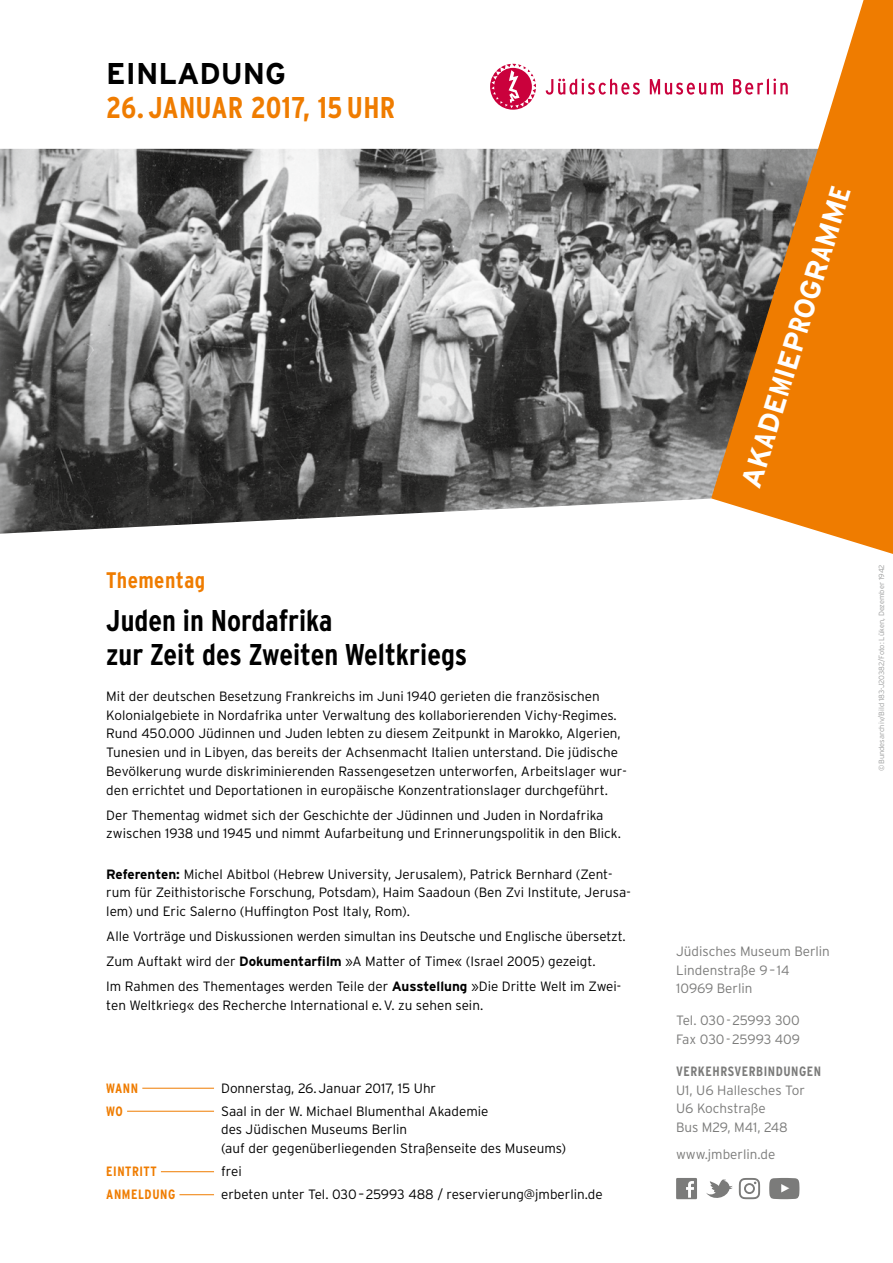
<style>
.page{position:relative;width:893px;height:1263px;background:#fff}
.page>*{position:absolute;margin:0;border:0;box-sizing:border-box;transform-origin:0 0}
.t1{font:700 30px/34.5px "Interstate Condensed";color:#000}
.t2{font:700 30px "Interstate Condensed";letter-spacing:.01em;color:#ef7c00}
.t3{font:700 30px "Interstate";color:#000}
.t4{font:700 28.5px "Interstate";color:#fff}
.t5{font:700 22.5px "Interstate Condensed";letter-spacing:.02em;color:#ef7c00}
.t6{font:300 13.5px/18.8px "Interstate";color:#000}
.t7{font:300 13.5px/18.8px "Interstate";color:#7b7b7a}
.t8{font:700 13.5px "Interstate Condensed";letter-spacing:.04em;color:#ef7c00}
.t9{font:700 13.5px "Interstate Condensed";letter-spacing:.04em;color:#7b7b7a}
.t10{font:300 7.5px "Interstate";color:#9c9d9d}
.s1{font-weight:700}
.s2{font-family:"Interstate Condensed"}
</style>
<div class="page">
<hr style="left:106px;top:1088px;width:108px;height:1px;background:#ef7c00">
<div style="left:106px;top:1081px;width:36px;height:15px;background:#fff"></div>
<hr style="left:106px;top:1111px;width:108px;height:1px;background:#ef7c00">
<div style="left:106px;top:1104px;width:21px;height:15px;background:#fff"></div>
<hr style="left:106px;top:1171px;width:108px;height:1px;background:#ef7c00">
<div style="left:106px;top:1164px;width:55px;height:15px;background:#fff"></div>
<hr style="left:106px;top:1194px;width:108px;height:1px;background:#ef7c00">
<div style="left:106px;top:1187px;width:73px;height:15px;background:#fff"></div>
<img style="left:0;top:149px;width:711px;height:385px">
<svg style="left:706px;top:1179px;width:27px;height:19px"></svg>
<svg style="left:676px;top:1178px;width:21px;height:21px"></svg>
<svg style="left:769px;top:1178px;width:30px;height:21px"></svg>
<svg style="left:739px;top:1178px;width:21px;height:21px"></svg>
<svg style="left:711px;top:0;width:182px;height:554px;fill:#ef7c00"></svg>
<svg style="left:490px;top:64px;width:298px;height:46px"></svg>
<h1 class="t3" style="left:106px;top:55px;width:181px">EINLADUNG</h1>
<h1 class="t2" style="left:106px;top:89px;width:290px">26. JANUAR 2017, 15 UHR</h1>
<h3 class="t5" style="left:106px;top:565px;width:100px">Thementag</h3>
<h1 class="t1" style="left:106px;top:602px;width:363px">Juden in Nordafrika<br>zur Zeit des Zweiten Weltkriegs</h1>
<p class="t6" style="left:106px;top:686px;width:522px">Mit der deutschen Besetzung Frankreichs im Juni 1940 gerieten die französischen Kolonialgebiete in Nordafrika unter Verwaltung des kollaborierenden Vichy-Regimes.<br>Rund 450.000 Jüdinnen und Juden lebten zu diesem Zeitpunkt in Marokko, Algerien, Tunesien und in Libyen, das bereits der Achsenmacht Italien unterstand. Die jüdische Bevölkerung wurde diskriminierenden Rassengesetzen unterworfen, Arbeitslager wur&shy;den errichtet und Deportationen in europäische Konzentrationslager durchgeführt.</p>
<p class="t6" style="left:106px;top:805px;width:516px">Der Thementag widmet sich der Geschichte der Jüdinnen und Juden in Nordafrika zwischen 1938 und 1945 und nimmt Aufarbeitung und Erinnerungspolitik in den Blick.</p>
<p class="t6" style="left:106px;top:864px;width:526px"><span class="s1">Referenten:</span> Michel Abitbol (Hebrew University, Jerusalem), Patrick Bernhard (Zent&shy;rum für Zeithistorische Forschung, Potsdam), Haim Saadoun (Ben Zvi Institute, Jerusa&shy;lem) und Eric Salerno (Huffington Post Italy, Rom).</p>
<p class="t6" style="left:106px;top:924px;width:521px;line-height:25px">Alle Vorträge und Diskussionen werden simultan ins Deutsche und Englische übersetzt.<br>Zum Auftakt wird der <span class="s1">Dokumentarfilm</span> »A Matter of Time« (Israel 2005) gezeigt.<br>Im Rahmen des Thementages werden Teile der <span class="s1">Ausstellung</span> »Die Dritte Welt im Zwei-</p>
<p class="t6" style="left:106px;top:996px;width:378px">ten Weltkrieg« des Recherche International e.V. zu sehen sein.</p>
<p class="t8" style="left:106px;top:1079px;width:33px">WANN</p>
<p class="t6" style="left:221px;top:1078px;width:217px">Donnerstag, 26.Januar 2017, 15 Uhr</p>
<p class="t8" style="left:106px;top:1102px;width:18px">WO</p>
<p class="t6" style="left:221px;top:1101px;width:347px">Saal in der W. Michael Blumenthal Akademie<br>des Jüdischen Museums Berlin<br>(auf der gegenüberliegenden Straßenseite des Museums)</p>
<p class="t8" style="left:106px;top:1163px;width:52px">EINTRITT</p>
<p class="t6" style="left:221px;top:1162px;width:22px">frei</p>
<p class="t8" style="left:106px;top:1186px;width:70px">ANMELDUNG</p>
<p class="t6" style="left:221px;top:1185px;width:383px">erbeten unter Tel. 030–25993 488 / reservierung@jmberlin.de</p>
<h2 class="t4" style="left:733px;top:482px;width:315px;rotate:-73deg">AK<span class="s2">A</span>DE<span class="s2">M</span>IEP<span class="s2">R</span>OGR<span class="s2">A</span>MM<span class="s2">E</span></h2>
<p class="t10" style="left:877px;top:771px;width:208px;rotate:-90deg">©Bundesarchiv/Bild 183-J20382/Foto: Lüken, Dezember 1942</p>
<p class="t7" style="left:676px;top:941px;width:155px">Jüdisches Museum Berlin<br>Lindenstraße 9– 14<br>10969 Berlin</p>
<p class="t7" style="left:676px;top:1010px;width:126px">Tel. 030-25993 300<br>Fax 030-25993 409</p>
<p class="t9" style="left:676px;top:1062px;width:147px">VERKEHRSVERBINDUNGEN</p>
<p class="t7" style="left:676px;top:1080px;width:130px">U1, U6 Hallesches Tor<br>U6 Kochstraße<br>Bus M29, M41, 248</p>
<p class="t7" style="left:676px;top:1145px;width:101px">www.jmberlin.de</p>
</div>
